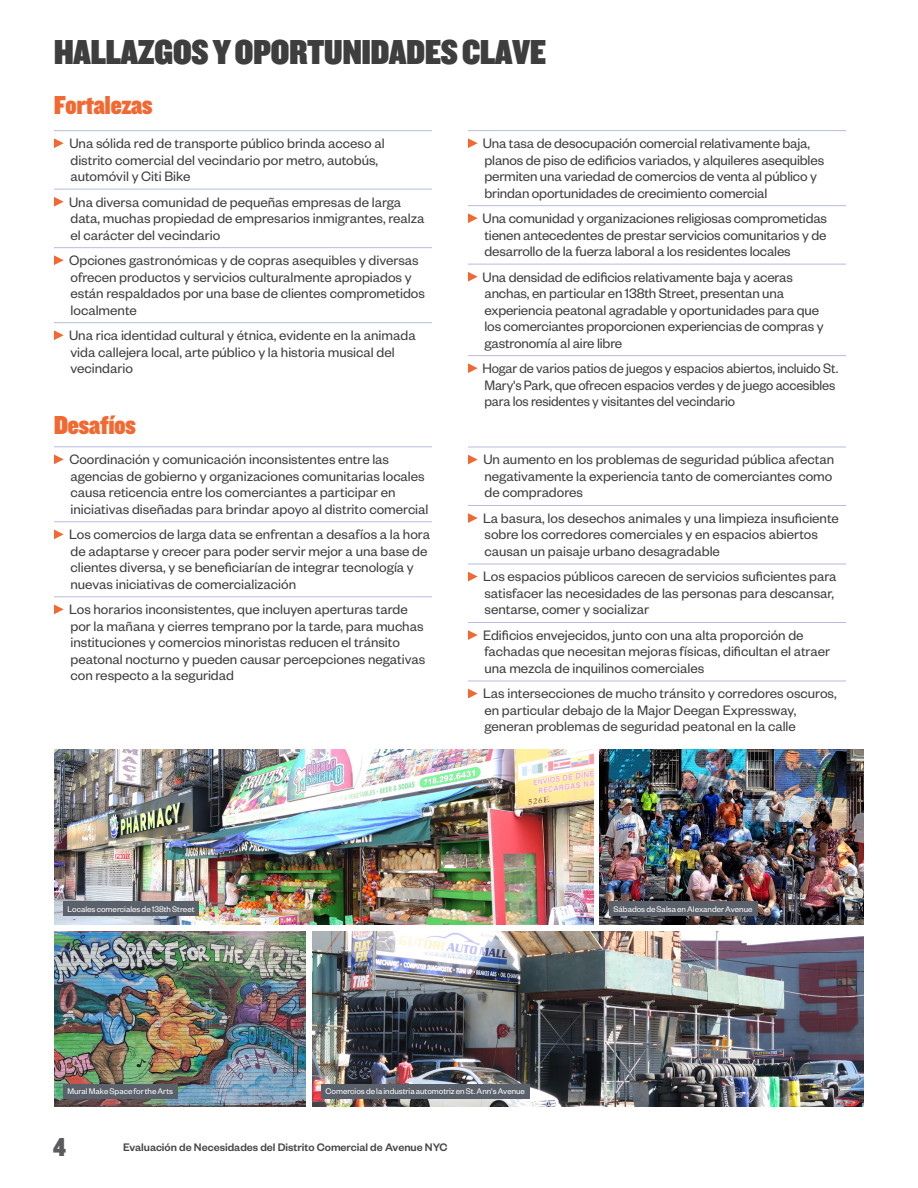
<style>
.page{position:relative;width:918px;height:1188px;background:#fff}
.page>*{position:absolute;margin:0;border:0;box-sizing:border-box;transform-origin:0 0}
.Header_2{font:36px "Knockout HTF90 Ultmt Welterwt";color:#3e3e3f}
.t1{font:27px "Knockout HTF90 Ultmt Welterwt";color:#f26830}
.t2{font:27px "Knockout HTF90 Ultmt Welterwt";color:#5b5b5e}
.BList___10_5_Alterna{font:15px/16.5px "Founders Grotesk";color:#3e3e3f}
.BList___10_5_Alterna-2{font:15px/16.5px "Founders Grotesk";color:#3e3e3f;scale:.96 1}
.t3{font:500 12px "Founders Grotesk";color:#464748}
.Photo_Caption_On_Pho{font:9px "Founders Grotesk";color:#fff}
</style>
<div class="page">
<img style="left:54px;top:749px;width:540px;height:176px">
<img style="left:600px;top:749px;width:264px;height:176px">
<div style="left:63px;top:901px;width:136px;height:15px;background:#5b616b"></div>
<div style="left:609px;top:901px;width:148px;height:15px;background:#5b616b"></div>
<img style="left:312px;top:932px;width:552px;height:175px">
<img style="left:54px;top:932px;width:252px;height:175px">
<div style="left:63px;top:1084px;width:115px;height:15px;background:#5b616b"></div>
<div style="left:321px;top:1084px;width:209px;height:15px;background:#5b616b"></div>
<hr style="left:54px;top:130px;width:378px;height:1px;background:#b7bdde">
<hr style="left:54px;top:189px;width:378px;height:1px;background:#b7bdde">
<hr style="left:54px;top:247px;width:378px;height:1px;background:#b7bdde">
<hr style="left:54px;top:322px;width:378px;height:1px;background:#b7bdde">
<svg style="left:54px;top:138px;width:10px;height:10px"></svg>
<svg style="left:54px;top:197px;width:10px;height:10px"></svg>
<svg style="left:54px;top:255px;width:10px;height:10px"></svg>
<svg style="left:54px;top:330px;width:10px;height:10px"></svg>
<hr style="left:468px;top:130px;width:378px;height:1px;background:#b7bdde">
<hr style="left:468px;top:205px;width:378px;height:1px;background:#b7bdde">
<hr style="left:468px;top:264px;width:378px;height:1px;background:#b7bdde">
<hr style="left:468px;top:355px;width:378px;height:1px;background:#b7bdde">
<svg style="left:468px;top:138px;width:10px;height:10px"></svg>
<svg style="left:468px;top:213px;width:10px;height:10px"></svg>
<svg style="left:468px;top:272px;width:10px;height:10px"></svg>
<svg style="left:468px;top:363px;width:10px;height:10px"></svg>
<hr style="left:468px;top:447px;width:378px;height:1px;background:#b7bdde">
<hr style="left:468px;top:505px;width:378px;height:1px;background:#b7bdde">
<hr style="left:468px;top:564px;width:378px;height:1px;background:#b7bdde">
<hr style="left:468px;top:622px;width:378px;height:1px;background:#b7bdde">
<hr style="left:468px;top:681px;width:378px;height:1px;background:#b7bdde">
<svg style="left:468px;top:455px;width:10px;height:9px"></svg>
<svg style="left:468px;top:513px;width:10px;height:10px"></svg>
<svg style="left:468px;top:572px;width:10px;height:9px"></svg>
<svg style="left:468px;top:630px;width:10px;height:10px"></svg>
<svg style="left:468px;top:689px;width:10px;height:9px"></svg>
<hr style="left:54px;top:447px;width:378px;height:1px;background:#b7bdde">
<hr style="left:54px;top:522px;width:378px;height:1px;background:#b7bdde">
<hr style="left:54px;top:597px;width:378px;height:1px;background:#b7bdde">
<svg style="left:54px;top:455px;width:10px;height:9px"></svg>
<svg style="left:54px;top:530px;width:10px;height:9px"></svg>
<svg style="left:54px;top:605px;width:10px;height:9px"></svg>
<p class="Header_2" style="left:54px;top:33px;width:493px">HALLAZGOS Y OPORTUNIDADES CLAVE</p>
<p class="t1" style="left:54px;top:90px;width:100px">Fortalezas</p>
<p class="BList___10_5_Alterna" style="left:69px;top:134px;width:317px">Una sólida red de transporte público brinda acceso al distrito comercial del vecindario por metro, autobús, automóvil y Citi Bike</p>
<p class="BList___10_5_Alterna" style="left:69px;top:193px;width:357px">Una diversa comunidad de pequeñas empresas de larga data, muchas propiedad de empresarios inmigrantes, realza el carácter del vecindario</p>
<p class="BList___10_5_Alterna" style="left:69px;top:251px;width:357px">Opciones gastronómicas y de copras asequibles y diversas ofrecen productos y servicios culturalmente apropiados y están respaldados por una base de clientes comprometidos localmente</p>
<p class="BList___10_5_Alterna" style="left:69px;top:326px;width:348px">Una rica identidad cultural y étnica, evidente en la animada vida callejera local, arte público y la historia musical del vecindario</p>
<p class="BList___10_5_Alterna" style="left:483px;top:134px;width:343px">Una tasa de desocupación comercial relativamente baja, planos de piso de edificios variados, y alquileres asequibles permiten una variedad de comercios de venta al público y brindan oportunidades de crecimiento comercial</p>
<p class="BList___10_5_Alterna" style="left:483px;top:209px;width:346px;text-align:justify">Una comunidad y organizaciones religiosas comprometidas tienen antecedentes de prestar servicios comunitarios y de desarrollo de la fuerza laboral a los residentes locales</p>
<p class="BList___10_5_Alterna" style="left:483px;top:268px;width:343px">Una densidad de edificios relativamente baja y aceras anchas, en particular en 138th Street, presentan una experiencia peatonal agradable y oportunidades para que los comerciantes proporcionen experiencias de compras y gastronomía al aire libre</p>
<p class="BList___10_5_Alterna-2" style="left:482px;top:359px;width:372px">Hogar de varios patios de juegos y espacios abiertos, incluido St.<br>Mary's Park, que ofrecen espacios verdes y de juego accesibles para los residentes y visitantes del vecindario</p>
<p class="t1" style="left:54px;top:411px;width:83px">Desafíos</p>
<p class="BList___10_5_Alterna" style="left:69px;top:450px;width:361px">Coordinación y comunicación inconsistentes entre las agencias de gobierno y organizaciones comunitarias locales causa reticencia entre los comerciantes a participar en iniciativas diseñadas para brindar apoyo al distrito comercial</p>
<p class="BList___10_5_Alterna" style="left:69px;top:525px;width:363px">Los comercios de larga data se enfrentan a desafíos a la hora de adaptarse y crecer para poder servir mejor a una base de clientes diversa, y se beneficiarían de integrar tecnología y nuevas iniciativas de comercialización</p>
<p class="BList___10_5_Alterna" style="left:69px;top:600px;width:358px">Los horarios inconsistentes, que incluyen aperturas tarde por la mañana y cierres temprano por la tarde, para muchas instituciones y comercios minoristas reducen el tránsito peatonal nocturno y pueden causar percepciones negativas con respecto a la seguridad</p>
<p class="BList___10_5_Alterna" style="left:483px;top:451px;width:352px;text-align:justify">Un aumento en los problemas de seguridad pública afectan negativamente la experiencia tanto de comerciantes como de compradores</p>
<p class="BList___10_5_Alterna" style="left:483px;top:509px;width:357px">La basura, los desechos animales y una limpieza insuficiente sobre los corredores comerciales y en espacios abiertos causan un paisaje urbano desagradable</p>
<p class="BList___10_5_Alterna" style="left:483px;top:568px;width:355px">Los espacios públicos carecen de servicios suficientes para satisfacer las necesidades de las personas para descansar, sentarse, comer y socializar</p>
<p class="BList___10_5_Alterna" style="left:483px;top:626px;width:348px">Edificios envejecidos, junto con una alta proporción de fachadas que necesitan mejoras físicas, dificultan el atraer una mezcla de inquilinos comerciales</p>
<p class="BList___10_5_Alterna" style="left:483px;top:685px;width:355px">Las intersecciones de mucho tránsito y corredores oscuros, en particular debajo de la Major Deegan Expressway, generan problemas de seguridad peatonal en la calle</p>
<p class="Photo_Caption_On_Pho" style="left:68px;top:903px;width:128px">Locales comerciales de 138th Street</p>
<p class="Photo_Caption_On_Pho" style="left:614px;top:903px;width:141px">Sábados de Salsa en Alexander Avenue</p>
<p class="Photo_Caption_On_Pho" style="left:68px;top:1086px;width:107px">Mural Make Space for the Arts</p>
<p class="Photo_Caption_On_Pho" style="left:326px;top:1086px;width:201px">Comercios de la industria automotriz en St. Ann's Avenue</p>
<h2 class="t2" style="left:53px;top:1133px;width:14px">4</h2>
<p class="t3" style="left:123px;top:1140px;width:326px">Evaluación de Necesidades del Distrito Comercial de Avenue NYC</p>
</div>
